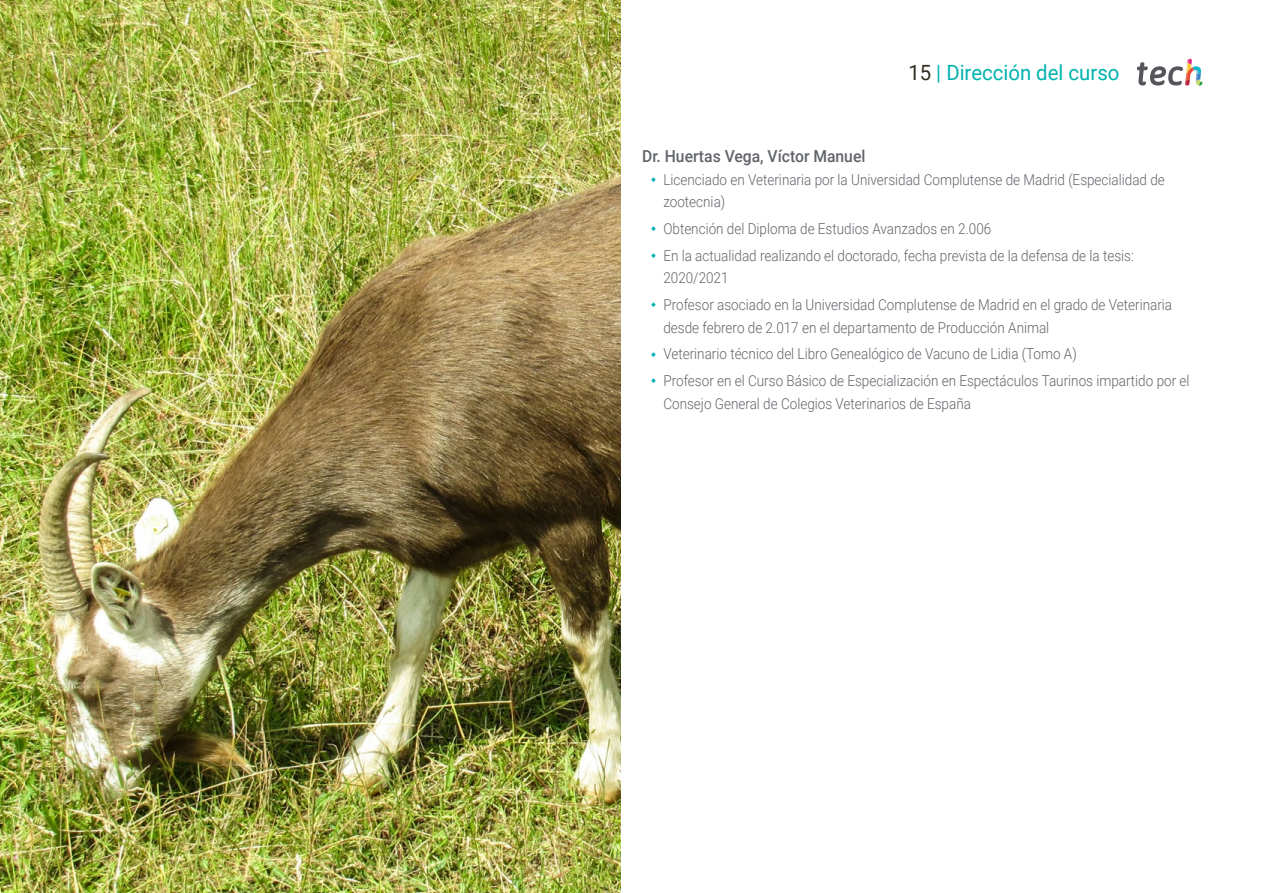
<style>
.page{position:relative;width:1263px;height:893px;background:#fff}
.page>*{position:absolute;margin:0;border:0;box-sizing:border-box;transform-origin:0 0}
.t1{font:21px "Roboto";color:#00b2af}
.t2{font:500 16.5px "Roboto";color:#61646a;scale:.95 1}
.t3{font:300 15px/26.7px "Roboto";color:#61646a;scale:.9 1}
.s1{color:#312e20}
</style>
<div class="page">
<img style="left:0;top:0;width:621px;height:893px">
<svg style="left:1137px;top:59px;width:65px;height:27px"></svg>
<h1 class="t1" style="left:908px;top:57px;width:213px"><span class="s1">15</span> | Dirección del curso</h1>
<p class="t2" style="left:642px;top:145px;width:237px">Dr. Huertas Vega, Víctor Manuel</p>
<p class="t3" style="left:663px;top:168px;width:559px;line-height:22.5px">Licenciado en Veterinaria por la Universidad Complutense de Madrid (Especialidad de zootecnia)</p>
<p class="t3" style="left:663px;top:215px;width:524px">Obtención del Diploma de Estudios Avanzados en 2.006<br>En la actualidad realizando el doctorado, fecha prevista de la defensa de la tesis:</p>
<p class="t3" style="left:663px;top:264px;width:567px">2020/2021<br>Profesor asociado en la Universidad Complutense de Madrid en el grado de Veterinaria</p>
<p class="t3" style="left:663px;top:313px;width:586px">desde febrero de 2.017 en el departamento de Producción Animal<br>Veterinario técnico del Libro Genealógico de Vacuno de Lidia (Tomo A)<br>Profesor en el Curso Básico de Especialización en Espectáculos Taurinos impartido por el</p>
<p class="t3" style="left:663px;top:389px;width:343px">Consejo General de Colegios Veterinarios de España</p>
</div>
